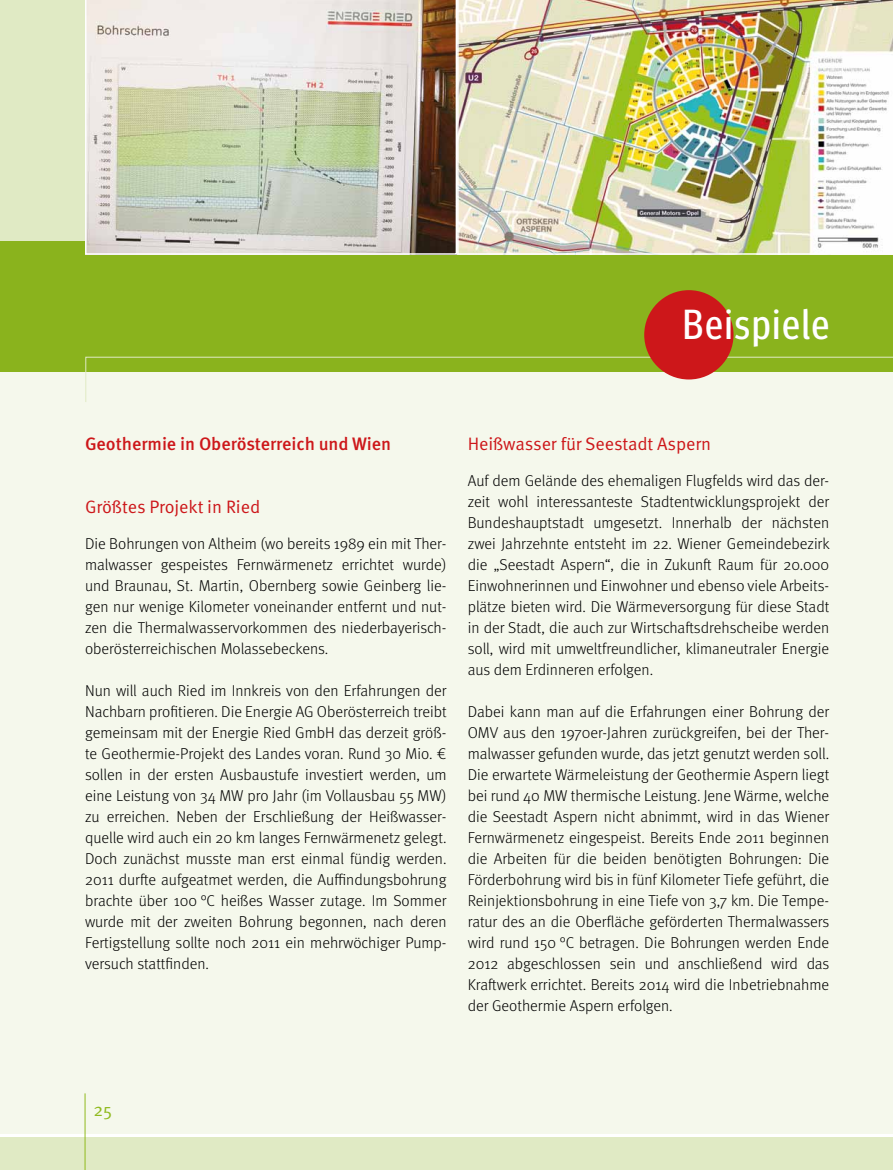
<style>
.page{position:relative;width:893px;height:1170px;background:#fff}
.page>*{position:absolute;margin:0;border:0;box-sizing:border-box;transform-origin:0 0}
.t1{font:42px "Meta Head OT Con";letter-spacing:.05em;color:#fff}
.t2{font:18px "Meta Pro Norm";letter-spacing:-.005em;color:#cd171a}
.t3{font:500 18px "Meta Pro";letter-spacing:-.005em;color:#cd171a}
.t4{font:18px "Meta Pro Norm";color:#90ba1e}
.t5{font:300 15.75px/21px "Meta Pro";color:#000;text-align:justify}
</style>
<div class="page">
<div style="left:0;top:240px;width:893px;height:132px;background:#8ab31d"></div>
<div style="left:0;top:372px;width:893px;height:761px;background:#f5f8ec"></div>
<div style="left:0;top:0;width:893px;height:240px;background:#e0eac4"></div>
<div style="left:0;top:1137px;width:893px;height:32px;background:#e0eac4"></div>
<svg style="left:85px;top:356px;width:808px;height:46px"></svg>
<hr style="left:85px;top:1093px;width:1px;height:76px;background:#90ba1e">
<div style="left:644px;top:290px;width:89px;height:89px;background:#cd171a;border-radius:50%"></div>
<img style="left:85px;top:0;width:372px;height:255px">
<img style="left:457px;top:0;width:436px;height:255px">
<h1 class="t1" style="left:683px;top:300px;width:148px">Beispiele</h1>
<p class="t3" style="left:85px;top:429px;width:308px">Geothermie in Oberösterreich und Wien</p>
<p class="t2" style="left:85px;top:493px;width:177px">Größtes Projekt in Ried</p>
<p class="t5" style="left:85px;top:532px;width:363px">Die Bohrungen von Altheim (wo bereits 1989 ein mit Ther&shy;malwasser gespeistes Fernwärmenetz errichtet wurde) und Braunau, St. Martin, Obernberg sowie Geinberg lie&shy;gen nur wenige Kilometer voneinander entfernt und nut&shy;zen die Thermalwasservorkommen des niederbayerisch&shy;oberösterreichischen Molassebeckens.</p>
<p class="t5" style="left:85px;top:679px;width:363px">Nun will auch Ried im Innkreis von den Erfahrungen der Nachbarn profitieren. Die Energie AG Oberösterreich treibt gemeinsam mit der Energie Ried GmbH das derzeit größ&shy;te Geothermie-Projekt des Landes voran. Rund 30 Mio. € sollen in der ersten Ausbaustufe investiert werden, um eine Leistung von 34 MW pro Jahr (im Vollausbau 55 MW) zu erreichen. Neben der Erschließung der Heißwasser&shy;quelle wird auch ein 20 km langes Fernwärmenetz gelegt.<br>Doch zunächst musste man erst einmal fündig werden.<br>2011 durfte aufgeatmet werden, die Auffindungsbohrung brachte über 100 °C heißes Wasser zutage. Im Sommer wurde mit der zweiten Bohrung begonnen, nach deren Fertigstellung sollte noch 2011 ein mehrwöchiger Pump&shy;versuch stattfinden.</p>
<p class="t2" style="left:468px;top:430px;width:245px">Heißwasser für Seestadt Aspern</p>
<p class="t5" style="left:468px;top:469px;width:363px">Auf dem Gelände des ehemaligen Flugfelds wird das der&shy;zeit wohl interessanteste Stadtentwicklungsprojekt der Bundeshauptstadt umgesetzt. Innerhalb der nächsten zwei Jahrzehnte entsteht im 22. Wiener Gemeindebezirk die „Seestadt Aspern“, die in Zukunft Raum für 20.000<br>Einwohnerinnen und Einwohner und ebenso viele Arbeits&shy;plätze bieten wird. Die Wärmeversorgung für diese Stadt in der Stadt, die auch zur Wirtschaftsdrehscheibe werden soll, wird mit umweltfreundlicher, klimaneutraler Energie aus dem Erdinneren erfolgen.</p>
<p class="t5" style="left:468px;top:700px;width:363px">Dabei kann man auf die Erfahrungen einer Bohrung der OMV aus den 1970er-Jahren zurückgreifen, bei der Ther&shy;malwasser gefunden wurde, das jetzt genutzt werden soll.<br>Die erwartete Wärmeleistung der Geothermie Aspern liegt bei rund 40 MW thermische Leistung. Jene Wärme, welche die Seestadt Aspern nicht abnimmt, wird in das Wiener Fernwärmenetz eingespeist. Bereits Ende 2011 beginnen die Arbeiten für die beiden benötigten Bohrungen: Die Förderbohrung wird bis in fünf Kilometer Tiefe geführt, die Reinjektionsbohrung in eine Tiefe von 3,7 km. Die Tempe&shy;ratur des an die Oberfläche geförderten Thermalwassers wird rund 150 °C betragen. Die Bohrungen werden Ende 2012 abgeschlossen sein und anschließend wird das Kraftwerk errichtet. Bereits 2014 wird die Inbetriebnahme der Geothermie Aspern erfolgen.</p>
<p class="t4" style="left:94px;top:1096px;width:20px">25</p>
</div>
